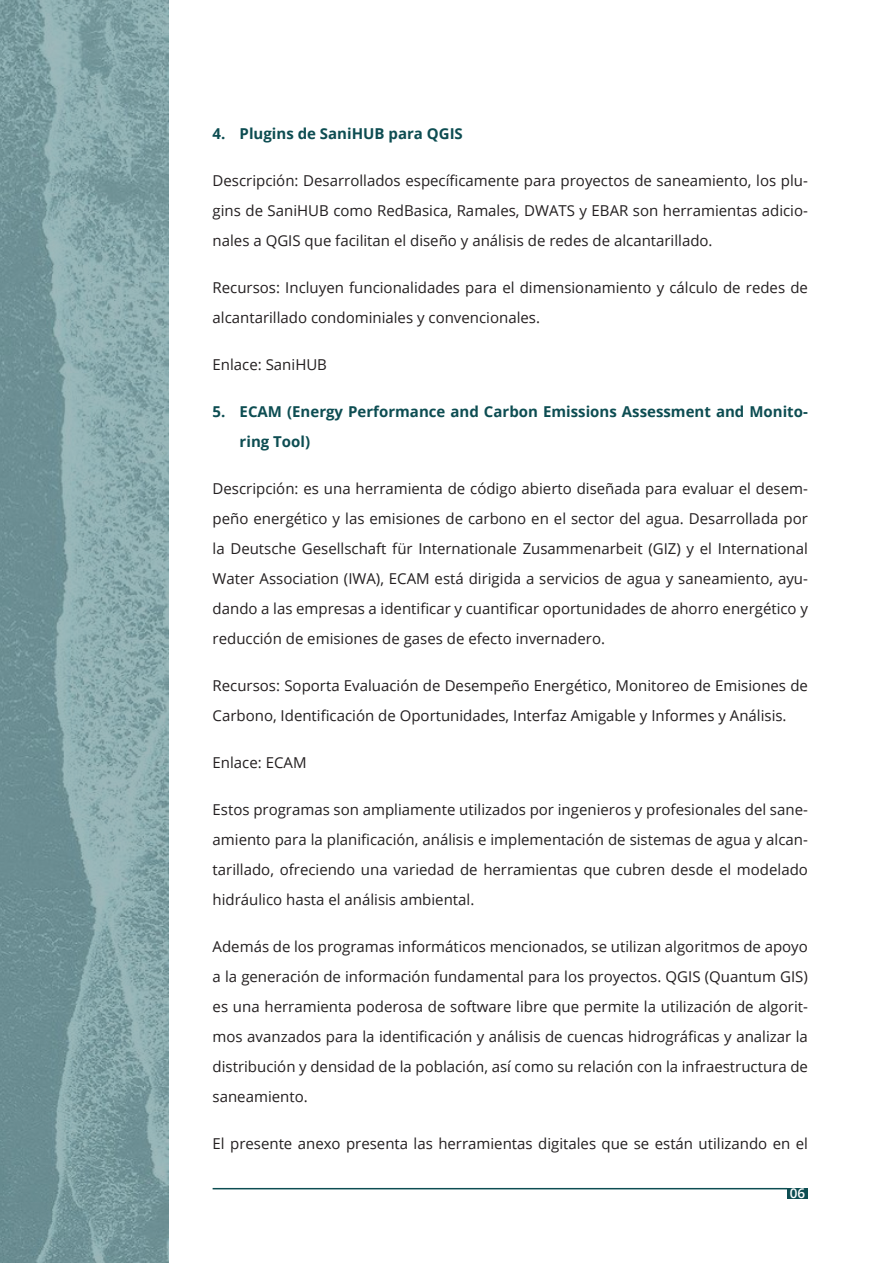
<style>
.page{position:relative;width:893px;height:1263px;background:#fff}
.page>*{position:absolute;margin:0;border:0;box-sizing:border-box;transform-origin:0 0}
.TEXTO_CORRIDO{font:15px/30px "Open Sans";color:#231f20;text-align:justify}
.TEXTO_CORRIDO-2{font:700 15px/30px "Open Sans";color:#0d4d52}
.t1{font:600 13.5px "Open Sans";color:#fff}
</style>
<div class="page">
<div style="left:787px;top:1188px;width:21px;height:10px;background:#0d4d52"></div>
<hr style="left:213px;top:1188px;width:574px;height:1px;background:#0d4d52">
<img style="left:0;top:0;width:169px;height:1263px">
<p class="TEXTO_CORRIDO-2" style="left:213px;top:118px;width:252px">4. Plugins de SaniHUB para QGIS</p>
<p class="TEXTO_CORRIDO" style="left:213px;top:165px;width:597px">Descripción: Desarrollados específicamente para proyectos de saneamiento, los plu&shy;gins de SaniHUB como RedBasica, Ramales, DWATS y EBAR son herramientas adicio&shy;nales a QGIS que facilitan el diseño y análisis de redes de alcantarillado.</p>
<p class="TEXTO_CORRIDO" style="left:213px;top:272px;width:597px">Recursos: Incluyen funcionalidades para el dimensionamiento y cálculo de redes de alcantarillado condominiales y convencionales.</p>
<p class="TEXTO_CORRIDO" style="left:213px;top:349px;width:116px">Enlace: SaniHUB</p>
<p class="TEXTO_CORRIDO-2" style="left:240px;top:396px;width:570px;text-indent:-27px">5. ECAM (Energy Performance and Carbon Emissions Assessment and Monito&shy;ring Tool)</p>
<p class="TEXTO_CORRIDO" style="left:213px;top:473px;width:597px">Descripción: es una herramienta de código abierto diseñada para evaluar el desem&shy;peño energético y las emisiones de carbono en el sector del agua. Desarrollada por la Deutsche Gesellschaft für Internationale Zusammenarbeit (GIZ) y el International Water Association (IWA), ECAM está dirigida a servicios de agua y saneamiento, ayu&shy;dando a las empresas a identificar y cuantificar oportunidades de ahorro energético y reducción de emisiones de gases de efecto invernadero.</p>
<p class="TEXTO_CORRIDO" style="left:213px;top:670px;width:597px">Recursos: Soporta Evaluación de Desempeño Energético, Monitoreo de Emisiones de<br>Carbono, Identificación de Oportunidades, Interfaz Amigable y Informes y Análisis.</p>
<p class="TEXTO_CORRIDO" style="left:213px;top:747px;width:95px">Enlace: ECAM</p>
<p class="TEXTO_CORRIDO" style="left:213px;top:794px;width:597px">Estos programas son ampliamente utilizados por ingenieros y profesionales del sane&shy;amiento para la planificación, análisis e implementación de sistemas de agua y alcan&shy;tarillado, ofreciendo una variedad de herramientas que cubren desde el modelado hidráulico hasta el análisis ambiental.</p>
<p class="TEXTO_CORRIDO" style="left:213px;top:931px;width:597px">Además de los programas informáticos mencionados, se utilizan algoritmos de apoyo a la generación de información fundamental para los proyectos. QGIS (Quantum GIS) es una herramienta poderosa de software libre que permite la utilización de algorit&shy;mos avanzados para la identificación y análisis de cuencas hidrográficas y analizar la distribución y densidad de la población, así como su relación con la infraestructura de saneamiento.</p>
<p class="TEXTO_CORRIDO" style="left:213px;top:1128px;width:597px">El presente anexo presenta las herramientas digitales que se están utilizando en el</p>
<p class="t1" style="left:790px;top:1184px;width:17px">06</p>
</div>
